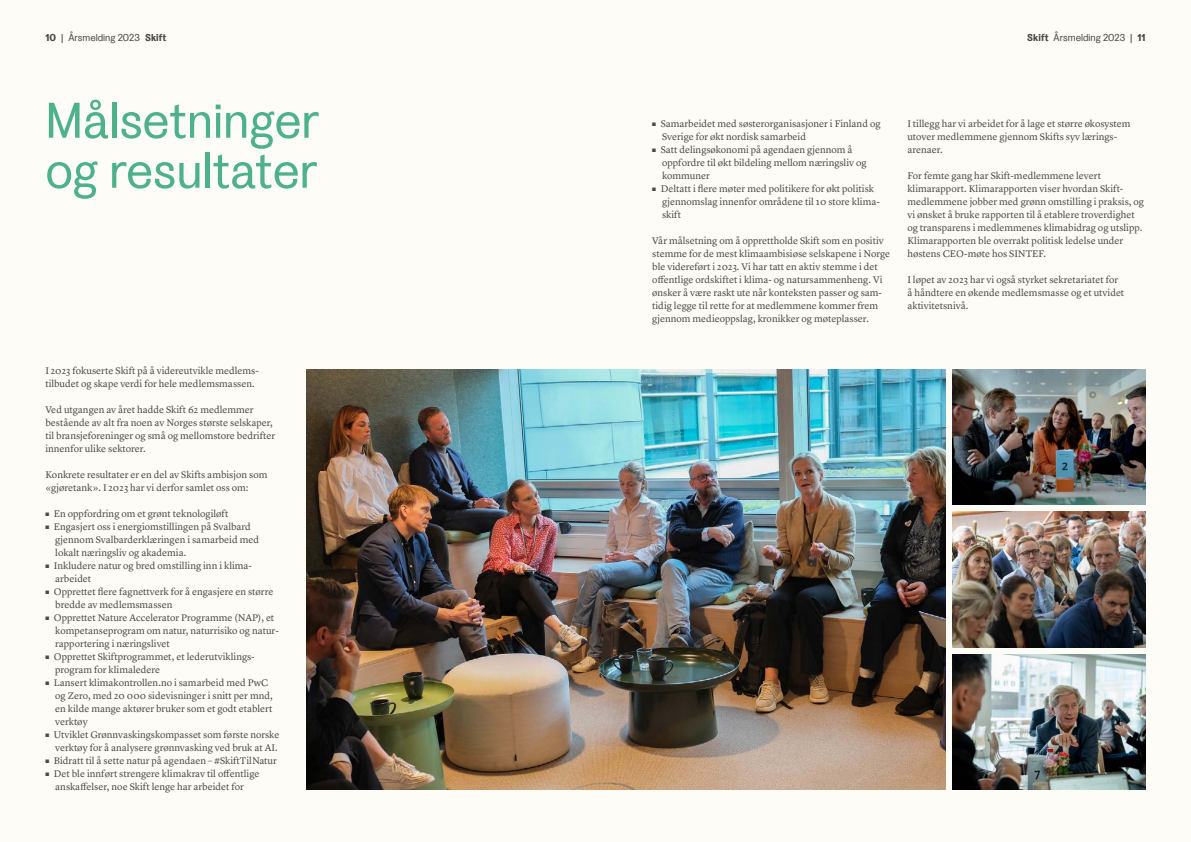
<style>
.page{position:relative;width:1191px;height:842px;background:#fff}
.page>*{position:absolute;margin:0;border:0;box-sizing:border-box;transform-origin:0 0}
.t1{font:50px/50px "La Fabrique";color:#4eb18e}
.t2{font:10px/13px "Lyon Text";color:#4a4a49}
.t3{font:10px "La Fabrique";color:#4a4a49}
.s1{font-weight:800}
</style>
<div class="page">
<div style="left:0;top:0;width:595px;height:842px;background:#fdfcf6"></div>
<div style="left:595px;top:0;width:596px;height:842px;background:#fdfcf6"></div>
<img style="left:952px;top:369px;width:193px;height:136px">
<img style="left:952px;top:512px;width:193px;height:135px">
<img style="left:952px;top:654px;width:193px;height:135px">
<img style="left:306px;top:369px;width:639px;height:420px">
<p class="t3" style="left:45px;top:31px;width:122px"><span class="s1">10</span> | Årsmelding 2023 <span class="s1">Skift</span></p>
<p class="t3" style="left:1027px;top:31px;width:120px"><span class="s1">Skift</span> Årsmelding 2023 | <span class="s1">11</span></p>
<h1 class="t1" style="left:45px;top:95px;width:276px">Målsetninger og resultater</h1>
<p class="t2" style="left:45px;top:363px;width:214px">I 2023 fokuserte Skift på å videreutvikle medlems&shy;tilbudet og skape verdi for hele medlemsmassen.</p>
<p class="t2" style="left:45px;top:402px;width:231px">Ved utgangen av året hadde Skift 62 medlemmer bestående av alt fra noen av Norges største selskaper, til bransjeforeninger og små og mellomstore bedrifter innenfor ulike sektorer.</p>
<p class="t2" style="left:45px;top:467px;width:224px">Konkrete resultater er en del av Skifts ambisjon som «gjøretank». I 2023 har vi derfor samlet oss om:</p>
<p class="t2" style="left:45px;top:506px;width:184px">■ En oppfordring om et grønt teknologiløft</p>
<p class="t2" style="left:55px;top:519px;width:205px;text-indent:-10px">■ Engasjert oss i energiomstillingen på Svalbard gjennom Svalbarderklæringen i samarbeid med lokalt næringsliv og akademia.</p>
<p class="t2" style="left:55px;top:558px;width:197px;text-indent:-10px">■ Inkludere natur og bred omstilling inn i klima&shy;arbeidet</p>
<p class="t2" style="left:55px;top:584px;width:219px;text-indent:-10px">■ Opprettet flere fagnettverk for å engasjere en større bredde av medlemsmassen</p>
<p class="t2" style="left:55px;top:610px;width:225px;text-indent:-10px">■ Opprettet Nature Accelerator Programme (NAP), et kompetanseprogram om natur, naturrisiko og natur&shy;rapportering i næringslivet</p>
<p class="t2" style="left:55px;top:649px;width:200px;text-indent:-10px">■ Opprettet Skiftprogrammet, et lederutviklings&shy;program for klimaledere</p>
<p class="t2" style="left:55px;top:675px;width:219px;text-indent:-10px">■ Lansert klimakontrollen.no i samarbeid med PwC og Zero, med 20 000 sidevisninger i snitt per mnd, en kilde mange aktører bruker som et godt etablert verktøy</p>
<p class="t2" style="left:45px;top:727px;width:235px;text-align:right">■ Utviklet Grønnvaskingskompasset som første norske verktøy for å analysere grønnvasking ved bruk at AI.</p>
<p class="t2" style="left:45px;top:753px;width:233px">■ Bidratt til å sette natur på agendaen – #SkiftTilNatur</p>
<p class="t2" style="left:45px;top:766px;width:216px;text-align:center">■ Det ble innført strengere klimakrav til offentlige anskaffelser, noe Skift lenge har arbeidet for</p>
<p class="t2" style="left:662px;top:116px;width:220px;text-indent:-10px">■ Samarbeidet med søsterorganisasjoner i Finland og<br>Sverige for økt nordisk samarbeid</p>
<p class="t2" style="left:662px;top:142px;width:206px;text-indent:-10px">■ Satt delingsøkonomi på agendaen gjennom å oppfordre til økt bildeling mellom næringsliv og kommuner</p>
<p class="t2" style="left:662px;top:181px;width:218px;text-indent:-10px">■ Deltatt i flere møter med politikere for økt politisk gjennomslag innenfor områdene til 10 store klima&shy;skift</p>
<p class="t2" style="left:652px;top:233px;width:239px">Vår målsetning om å opprettholde Skift som en positiv stemme for de mest klimaambisiøse selskapene i Norge ble videreført i 2023. Vi har tatt en aktiv stemme i det offentlige ordskiftet i klima- og natursammenheng. Vi ønsker å være raskt ute når konteksten passer og sam&shy;tidig legge til rette for at medlemmene kommer frem gjennom medieoppslag, kronikker og møteplasser.</p>
<p class="t2" style="left:907px;top:116px;width:225px">I tillegg har vi arbeidet for å lage et større økosystem utover medlemmene gjennom Skifts syv lærings&shy;arenaer.</p>
<p class="t2" style="left:907px;top:168px;width:238px">For femte gang har Skift-medlemmene levert klimarapport. Klimarapporten viser hvordan Skift&shy;medlemmene jobber med grønn omstilling i praksis, og vi ønsket å bruke rapporten til å etablere troverdighet og transparens i medlemmenes klimabidrag og utslipp.<br>Klimarapporten ble overrakt politisk ledelse under høstens CEO-møte hos SINTEF.</p>
<p class="t2" style="left:907px;top:272px;width:218px">I løpet av 2023 har vi også styrket sekretariatet for å håndtere en økende medlemsmasse og et utvidet aktivitetsnivå.</p>
</div>
